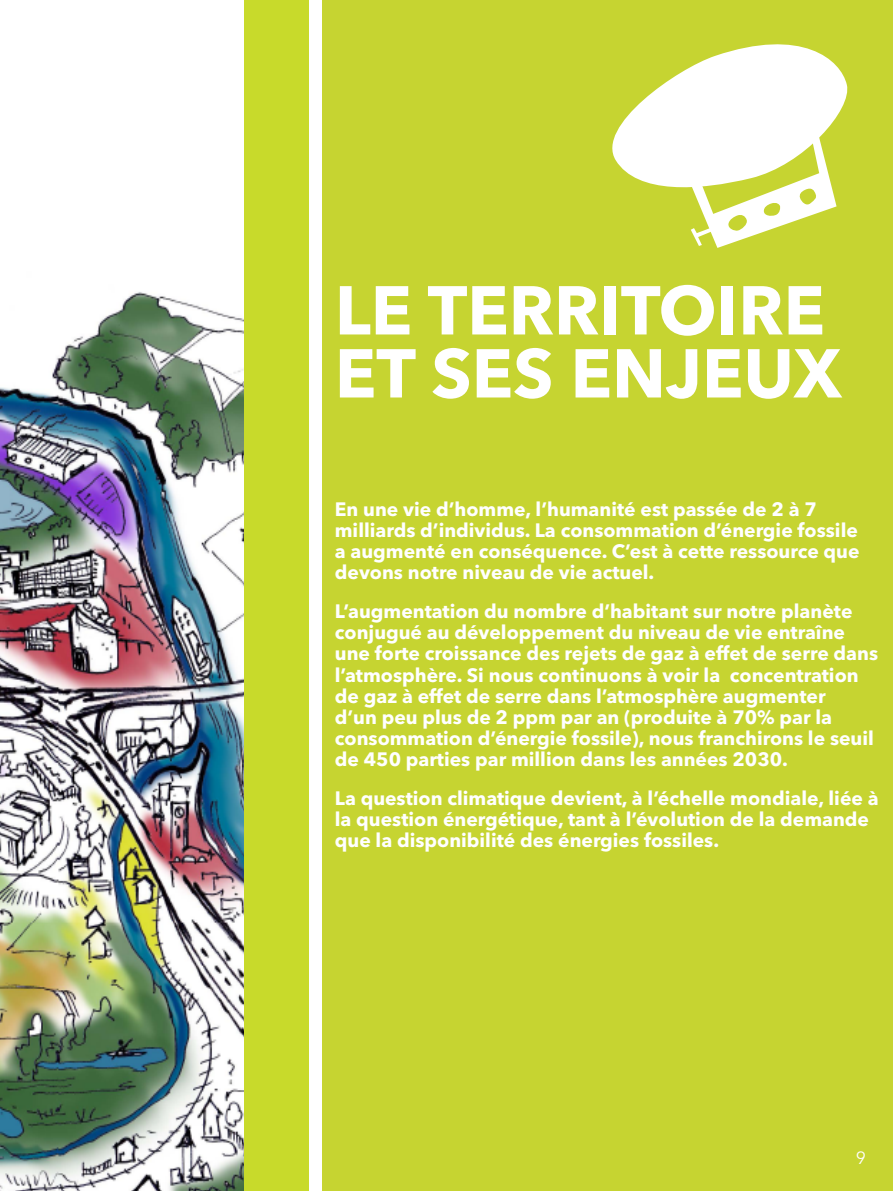
<style>
.page{position:relative;width:893px;height:1191px;background:#fff}
.page>*{position:absolute;margin:0;border:0;box-sizing:border-box;transform-origin:0 0}
.t1{font:700 68.25px/63px "Avenir Next LT Pro";color:#fff}
.t2{font:700 19.25px/21.2px "Avenir Next LT Pro";color:#fff}
.t3{font:17.5px "Avenir Next LT Pro";color:#fff}
</style>
<div class="page">
<div style="left:322px;top:0;width:571px;height:1191px;background:#c6d431"></div>
<img style="left:0;top:207px;width:245px;height:984px">
<svg style="left:612px;top:44px;width:236px;height:144px;fill:#fff"></svg>
<svg style="left:686px;top:121px;width:150px;height:127px"></svg>
<div style="left:245px;top:0;width:64px;height:1191px;background:#c8da2b"></div>
<h1 class="t1" style="left:335px;top:278px;width:508px">LE TERRITOIRE<br>ET SES ENJEUX</h1>
<p class="t2" style="left:335px;top:498px;width:526px">En une vie d’homme, l’humanité est passée de 2 à 7 milliards d’individus. La consommation d’énergie fossile a augmenté en conséquence. C’est à cette ressource que devons notre niveau de vie actuel.</p>
<p class="t2" style="left:335px;top:600px;width:545px">L’augmentation du nombre d’habitant sur notre planète conjugué au développement du niveau de vie entraîne une forte croissance des rejets de gaz à effet de serre dans l’atmosphère. Si nous continuons à voir la concentration de gaz à effet de serre dans l’atmosphère augmenter<br>d’un peu plus de 2 ppm par an (produite à 70% par la consommation d’énergie fossile), nous franchirons le seuil de 450 parties par million dans les années 2030.</p>
<p class="t2" style="left:335px;top:787px;width:545px">La question climatique devient, à l’échelle mondiale, liée à la question énergétique, tant à l’évolution de la demande que la disponibilité des énergies fossiles.</p>
<p class="t3" style="left:856px;top:1147px;width:12px">9</p>
</div>
